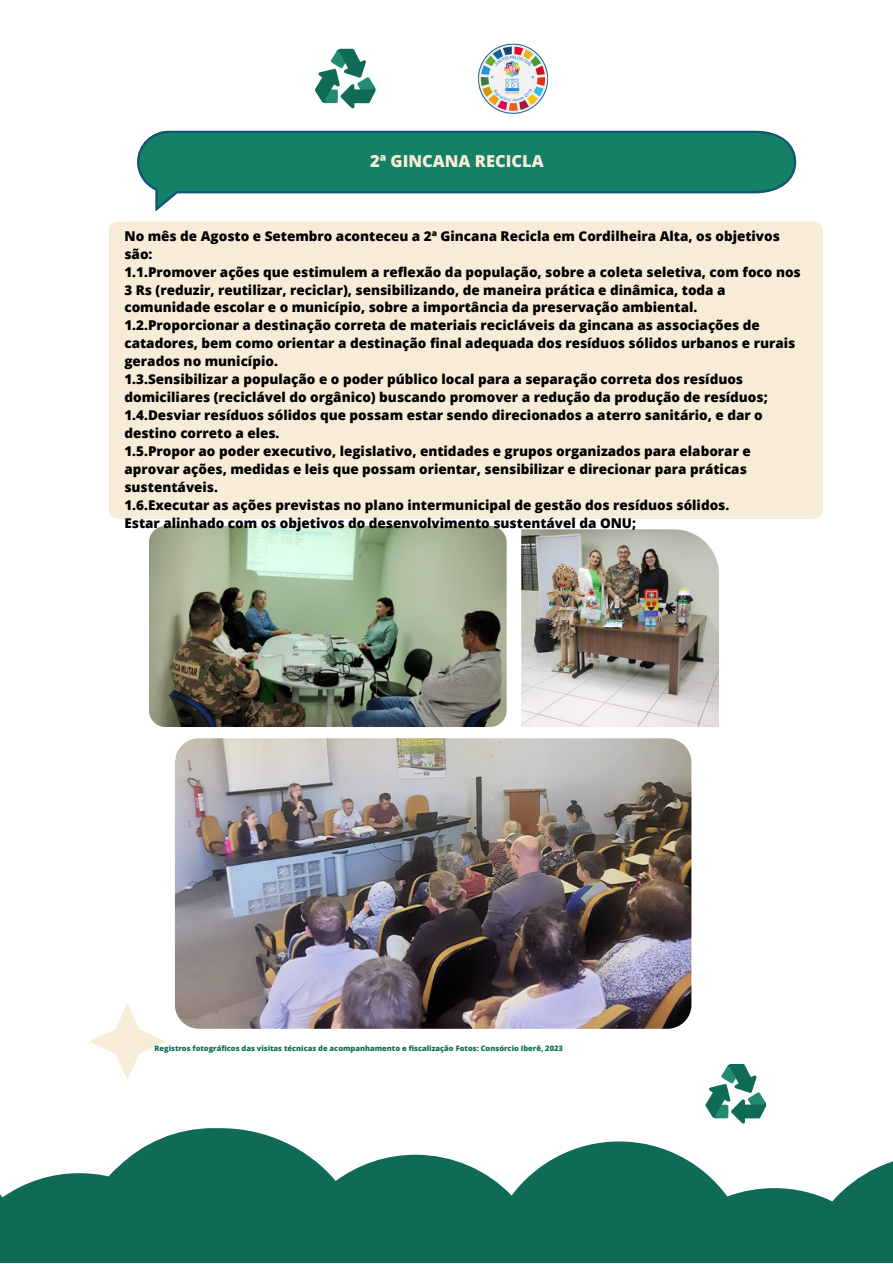
<style>
.page{position:relative;width:893px;height:1264px;background:#fff}
.page>*{position:absolute;margin:0;border:0;box-sizing:border-box;transform-origin:0 0}
.t1{font:800 16.5px "Open Sans";color:#f7ecd7}
.t2{font:800 13.5px/18px "Open Sans";color:#000}
.t3{font:800 7.5px "Open Sans";color:#0f6b55}
</style>
<div class="page">
<div style="left:109px;top:221px;width:713px;height:298px;background:#f7ecd7;border-radius:10px"></div>
<svg style="left:137px;top:131px;width:659px;height:62px;background:#17806a"></svg>
<img style="left:149px;top:526px;width:357px;height:201px;border-radius:17px">
<svg style="left:0;top:1128px;width:892px;height:134px;fill:#0f6b55"></svg>
<svg style="left:90px;top:1004px;width:75px;height:75px"></svg>
<img style="left:175px;top:738px;width:516px;height:290px;border-radius:24px">
<img style="left:521px;top:529px;width:198px;height:198px">
<img style="left:478px;top:43px;width:71px;height:71px">
<svg style="left:705px;top:1064px;width:61px;height:59px"></svg>
<svg style="left:315px;top:48px;width:60px;height:60px"></svg>
<p class="t1" style="left:370px;top:149px;width:175px">2ª GINCANA RECICLA</p>
<p class="t2" style="left:124px;top:226px;width:657px">No mês de Agosto e Setembro aconteceu a 2ª Gincana Recicla em Cordilheira Alta, os objetivos são:</p>
<p class="t2" style="left:124px;top:262px;width:677px">1.1.Promover ações que estimulem a reflexão da população, sobre a coleta seletiva, com foco nos<br>3 Rs (reduzir, reutilizar, reciclar), sensibilizando, de maneira prática e dinâmica, toda a comunidade escolar e o município, sobre a importância da preservação ambiental.</p>
<p class="t2" style="left:124px;top:316px;width:672px">1.2.Proporcionar a destinação correta de materiais recicláveis da gincana as associações de catadores, bem como orientar a destinação final adequada dos resíduos sólidos urbanos e rurais gerados no município.</p>
<p class="t2" style="left:124px;top:370px;width:644px">1.3.Sensibilizar a população e o poder público local para a separação correta dos resíduos domiciliares (reciclável do orgânico) buscando promover a redução da produção de resíduos;</p>
<p class="t2" style="left:124px;top:406px;width:640px">1.4.Desviar resíduos sólidos que possam estar sendo direcionados a aterro sanitário, e dar o destino correto a eles.</p>
<p class="t2" style="left:124px;top:442px;width:628px">1.5.Propor ao poder executivo, legislativo, entidades e grupos organizados para elaborar e aprovar ações, medidas e leis que possam orientar, sensibilizar e direcionar para práticas sustentáveis.</p>
<p class="t2" style="left:124px;top:496px;width:606px">1.6.Executar as ações previstas no plano intermunicipal de gestão dos resíduos sólidos.</p>
<p class="t2" style="left:124px;top:514px;width:513px">Estar alinhado com os objetivos do desenvolvimento sustentável da ONU;</p>
<p class="t3" style="left:154px;top:1043px;width:410px">Registros fotográficos das visitas técnicas de acompanhamento e fiscalização Fotos: Consórcio Iberê, 2023</p>
</div>
